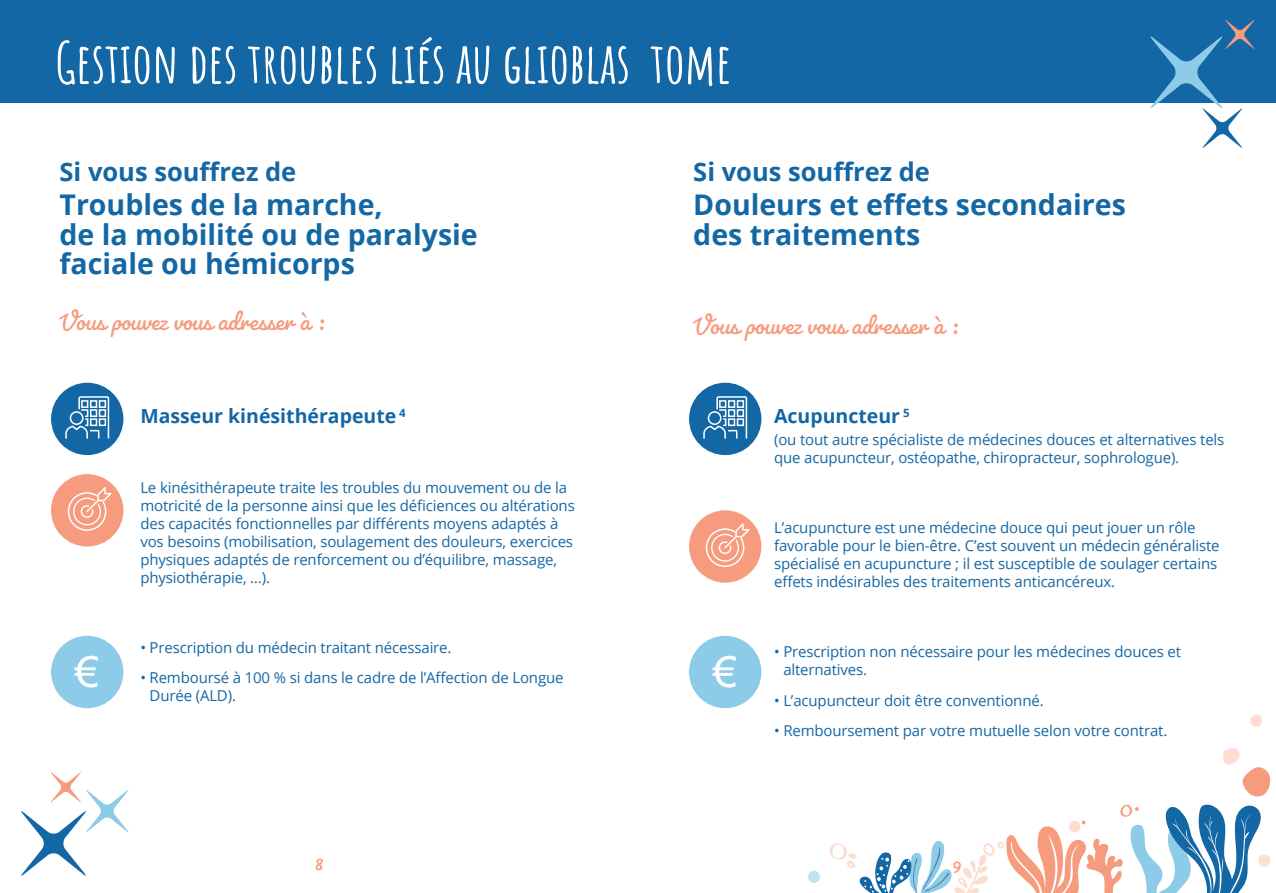
<style>
.page{position:relative;width:1276px;height:893px;background:#fff}
.page>*{position:absolute;margin:0;border:0;box-sizing:border-box;transform-origin:0 0}
.t1{font:700 55.5px "Amatic SC";color:#fff}
.t2{font:30px "Pacifico";color:#f69b7d}
.t3{font:700 28.5px/29.7px "Open Sans";color:#1467a5}
.t4{font:700 25.5px "Open Sans";color:#1467a5}
.t5{font:22.5px "Pacifico";color:#f69b7d}
.t6{font:700 19.5px "Open Sans";color:#1467a5}
.t7{font:15px/18px "Open Sans";letter-spacing:-.01em;color:#1467a5}
</style>
<div class="page">
<div style="left:0;top:0;width:1276px;height:103px;background:#1467a5"></div>
<svg style="left:1223px;top:748px;width:47px;height:49px"></svg>
<svg style="left:1250px;top:714px;width:12px;height:13px"></svg>
<svg style="left:808px;top:871px;width:12px;height:12px"></svg>
<svg style="left:829px;top:804px;width:441px;height:89px"></svg>
<div style="left:51px;top:383px;width:72px;height:72px;background:#1467a5;border-radius:50%"></div>
<div style="left:689px;top:383px;width:72px;height:72px;background:#1467a5;border-radius:50%"></div>
<svg style="left:702px;top:396px;width:46px;height:60px"></svg>
<div style="left:51px;top:474px;width:72px;height:72px;background:#f69b7d;border-radius:50%"></div>
<svg style="left:65px;top:396px;width:47px;height:135px"></svg>
<div style="left:689px;top:510px;width:72px;height:73px;background:#f69b7d;border-radius:50%"></div>
<svg style="left:706px;top:523px;width:43px;height:44px"></svg>
<div style="left:51px;top:636px;width:72px;height:72px;background:#8ccce9;border-radius:50%"></div>
<svg style="left:74px;top:656px;width:24px;height:31px"></svg>
<div style="left:689px;top:636px;width:72px;height:72px;background:#8ccce9;border-radius:50%"></div>
<svg style="left:712px;top:656px;width:24px;height:31px"></svg>
<svg style="left:21px;top:772px;width:108px;height:104px"></svg>
<svg style="left:1150px;top:20px;width:104px;height:128px"></svg>
<p class="t1" style="left:55px;top:20px;width:678px">GESTION DES TROUBLES LIÉS AU GLIOBLAS TOME</p>
<p class="t4" style="left:60px;top:154px;width:238px">Si vous souffrez de</p>
<p class="t3" style="left:60px;top:189px;width:420px">Troubles de la marche,<br>de la mobilité ou de paralysie faciale ou hémicorps</p>
<p class="t2" style="left:60px;top:302px;width:266px">Vous pouvez vous adresser à :</p>
<p class="t6" style="left:140px;top:402px;width:267px">Masseur kinésithérapeute <sup>4</sup></p>
<p class="t7" style="left:140px;top:478px;width:436px">Le kinésithérapeute traite les troubles du mouvement ou de la motricité de la personne ainsi que les déficiences ou altérations des capacités fonctionnelles par différents moyens adaptés à vos besoins (mobilisation, soulagement des douleurs, exercices physiques adaptés de renforcement ou d’équilibre, massage, physiothérapie, …).</p>
<p class="t7" style="left:140px;top:638px;width:313px">• Prescription du médecin traitant nécessaire.</p>
<p class="t7" style="left:150px;top:669px;width:415px;text-indent:-9px">• Remboursé à 100 % si dans le cadre de l’Affection de Longue<br>Durée (ALD).</p>
<p class="t4" style="left:693px;top:154px;width:238px">Si vous souffrez de</p>
<p class="t3" style="left:693px;top:189px;width:434px">Douleurs et effets secondaires des traitements</p>
<p class="t2" style="left:693px;top:306px;width:266px">Vous pouvez vous adresser à :</p>
<p class="t6" style="left:774px;top:402px;width:137px">Acupuncteur <sup>5</sup></p>
<p class="t7" style="left:774px;top:431px;width:452px">(ou tout autre spécialiste de médecines douces et alternatives tels que acupuncteur, ostéopathe, chiropracteur, sophrologue).</p>
<p class="t7" style="left:774px;top:518px;width:447px">L’acupuncture est une médecine douce qui peut jouer un rôle favorable pour le bien-être. C’est souvent un médecin généraliste spécialisé en acupuncture ; il est susceptible de soulager certains effets indésirables des traitements anticancéreux.</p>
<p class="t7" style="left:783px;top:642px;width:399px;text-indent:-9px">• Prescription non nécessaire pour les médecines douces et alternatives.</p>
<p class="t7" style="left:774px;top:691px;width:271px">• L’acupuncteur doit être conventionné.</p>
<p class="t7" style="left:774px;top:722px;width:395px">• Remboursement par votre mutuelle selon votre contrat.</p>
<h3 class="t5" style="left:314px;top:849px;width:11px">8</h3>
<h3 class="t5" style="left:952px;top:849px;width:11px">9</h3>
</div>
